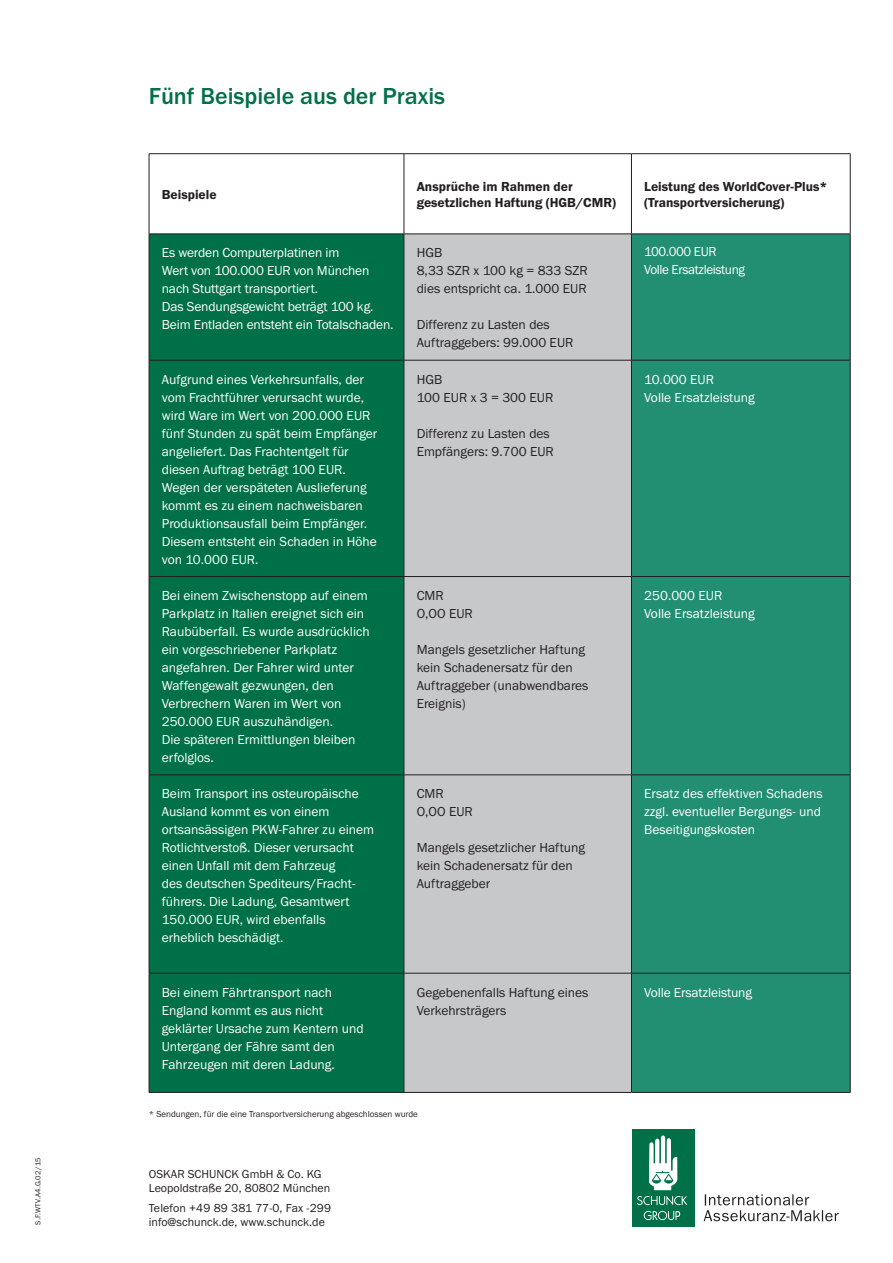
<style>
.page{position:relative;width:893px;height:1263px;background:#fff}
.page>*{position:absolute;margin:0;border:0;box-sizing:border-box;transform-origin:0 0}
.t1{font:500 24px "Franklin Got T";color:#007049}
.t2{font:13.5px/18px "Franklin Got T";color:#fff}
.t3{font:13.5px/18px "Franklin Got T";color:#231f20}
.t4{font:600 13.5px/16.2px "Franklin Got T";color:#231f20}
.t5{font:13.5px/18px "Franklin Got T";letter-spacing:-.03em;color:#fff}
.t6{font:12px/14.4px "Franklin Got T";color:#231f20}
.t7{font:9px "Franklin Got T";color:#231f20}
.t8{font:7.5px "Franklin Got T";letter-spacing:.01em;color:#231f20}
</style>
<div class="page">
<div style="left:632px;top:1129px;width:62px;height:97px;background:#007049"></div>
<svg style="left:649px;top:1135px;width:28px;height:55px"></svg>
<svg style="left:637px;top:1196px;width:50px;height:9px"></svg>
<svg style="left:644px;top:1211px;width:36px;height:9px"></svg>
<svg style="left:704px;top:1194px;width:135px;height:27px"></svg>
<div style="left:150px;top:235px;width:254px;height:857px;background:#007049"></div>
<div style="left:405px;top:235px;width:226px;height:857px;background:#c7c8ca"></div>
<div style="left:632px;top:235px;width:218px;height:857px;background:#228e72"></div>
<hr style="left:149px;top:153px;width:255px;height:1px;background:#231f20">
<hr style="left:149px;top:154px;width:1px;height:80px;background:#231f20">
<hr style="left:404px;top:153px;width:227px;height:1px;background:#231f20">
<hr style="left:404px;top:154px;width:1px;height:80px;background:#231f20">
<hr style="left:631px;top:153px;width:219px;height:1px;background:#231f20">
<hr style="left:631px;top:154px;width:1px;height:80px;background:#231f20">
<hr style="left:850px;top:154px;width:1px;height:80px;background:#231f20">
<hr style="left:149px;top:234px;width:255px;height:1px;background:#231f20">
<hr style="left:149px;top:234px;width:1px;height:126px;background:#231f20">
<hr style="left:404px;top:234px;width:227px;height:1px;background:#231f20">
<hr style="left:404px;top:234px;width:1px;height:126px;background:#231f20">
<hr style="left:631px;top:234px;width:219px;height:1px;background:#231f20">
<hr style="left:631px;top:234px;width:1px;height:126px;background:#231f20">
<hr style="left:850px;top:234px;width:1px;height:126px;background:#231f20">
<hr style="left:149px;top:360px;width:255px;height:1px;background:#231f20">
<hr style="left:149px;top:360px;width:1px;height:216px;background:#231f20">
<hr style="left:404px;top:360px;width:227px;height:1px;background:#231f20">
<hr style="left:404px;top:360px;width:1px;height:216px;background:#231f20">
<hr style="left:631px;top:360px;width:219px;height:1px;background:#231f20">
<hr style="left:631px;top:360px;width:1px;height:216px;background:#231f20">
<hr style="left:850px;top:360px;width:1px;height:216px;background:#231f20">
<hr style="left:149px;top:576px;width:255px;height:1px;background:#231f20">
<hr style="left:149px;top:577px;width:1px;height:198px;background:#231f20">
<hr style="left:404px;top:576px;width:227px;height:1px;background:#231f20">
<hr style="left:404px;top:577px;width:1px;height:198px;background:#231f20">
<hr style="left:631px;top:576px;width:219px;height:1px;background:#231f20">
<hr style="left:631px;top:577px;width:1px;height:198px;background:#231f20">
<hr style="left:850px;top:577px;width:1px;height:198px;background:#231f20">
<hr style="left:149px;top:774px;width:255px;height:1px;background:#231f20">
<hr style="left:149px;top:775px;width:1px;height:198px;background:#231f20">
<hr style="left:404px;top:774px;width:227px;height:1px;background:#231f20">
<hr style="left:404px;top:775px;width:1px;height:198px;background:#231f20">
<hr style="left:631px;top:774px;width:219px;height:1px;background:#231f20">
<hr style="left:631px;top:775px;width:1px;height:198px;background:#231f20">
<hr style="left:850px;top:775px;width:1px;height:198px;background:#231f20">
<hr style="left:149px;top:973px;width:255px;height:1px;background:#231f20">
<hr style="left:149px;top:973px;width:1px;height:119px;background:#231f20">
<hr style="left:404px;top:973px;width:227px;height:1px;background:#231f20">
<hr style="left:404px;top:973px;width:1px;height:119px;background:#231f20">
<hr style="left:631px;top:973px;width:219px;height:1px;background:#231f20">
<hr style="left:631px;top:973px;width:1px;height:119px;background:#231f20">
<hr style="left:850px;top:973px;width:1px;height:119px;background:#231f20">
<hr style="left:149px;top:1092px;width:255px;height:1px;background:#231f20">
<hr style="left:404px;top:1092px;width:227px;height:1px;background:#231f20">
<hr style="left:631px;top:1092px;width:219px;height:1px;background:#231f20">
<p class="t8" style="left:34px;top:1224px;width:69px;rotate:-90deg">S.F.WTV.A4.G.02 /15</p>
<h1 class="t1" style="left:149px;top:83px;width:298px">Fünf Beispiele aus der Praxis</h1>
<p class="t4" style="left:162px;top:186px;width:56px">Beispiele</p>
<p class="t4" style="left:417px;top:178px;width:201px">Ansprüche im Rahmen der gesetzlichen Haftung (HGB/CMR)</p>
<p class="t4" style="left:644px;top:178px;width:185px">Leistung des WorldCover-Plus* (Transportversicherung)</p>
<p class="t2" style="left:162px;top:244px;width:233px">Es werden Computerplatinen im<br>Wert von 100.000 EUR von München nach Stuttgart transportiert.<br>Das Sendungsgewicht beträgt 100 kg.<br>Beim Entladen entsteht ein Totalschaden.</p>
<p class="t3" style="left:417px;top:244px;width:173px">HGB<br>8,33 SZR x 100 kg = 833 SZR dies entspricht ca. 1.000 EUR</p>
<p class="t5" style="left:644px;top:242px;width:102px">100.000 EUR<br>Volle Ersatzleistung</p>
<p class="t3" style="left:417px;top:316px;width:158px">Differenz zu Lasten des<br>Auftraggebers: 99.000 EUR</p>
<p class="t2" style="left:162px;top:370px;width:217px">Aufgrund eines Verkehrsunfalls, der vom Frachtführer verursacht wurde, wird Ware im Wert von 200.000 EUR fünf Stunden zu spät beim Empfänger angeliefert. Das Frachtentgelt für diesen Auftrag beträgt 100 EUR.<br>Wegen der verspäteten Auslieferung kommt es zu einem nachweisbaren Produktionsausfall beim Empfänger.<br>Diesem entsteht ein Schaden in Höhe von 10.000 EUR.</p>
<p class="t3" style="left:417px;top:370px;width:138px">HGB<br>100 EUR x 3 = 300 EUR</p>
<p class="t3" style="left:417px;top:424px;width:139px">Differenz zu Lasten des<br>Empfängers: 9.700 EUR</p>
<p class="t2" style="left:162px;top:586px;width:209px">Bei einem Zwischenstopp auf einem<br>Parkplatz in Italien ereignet sich ein<br>Raubüberfall. Es wurde ausdrücklich ein vorgeschriebener Parkplatz angefahren. Der Fahrer wird unter<br>Waffengewalt gezwungen, den<br>Verbrechern Waren im Wert von<br>250.000 EUR auszuhändigen.<br>Die späteren Ermittlungen bleiben erfolglos.</p>
<p class="t3" style="left:417px;top:586px;width:58px">CMR<br>O,OO EUR</p>
<p class="t3" style="left:417px;top:640px;width:173px">Mangels gesetzlicher Haftung kein Schadenersatz für den<br>Auftraggeber (unabwendbares<br>Ereignis)</p>
<p class="t2" style="left:162px;top:785px;width:214px">Beim Transport ins osteuropäische<br>Ausland kommt es von einem ortsansässigen PKW-Fahrer zu einem<br>Rotlichtverstoß. Dieser verursacht einen Unfall mit dem Fahrzeug<br>des deutschen Spediteurs/Fracht&shy;führers. Die Ladung, Gesamtwert<br>150.000 EUR, wird ebenfalls erheblich beschädigt.</p>
<p class="t3" style="left:417px;top:785px;width:58px">CMR<br>O,OO EUR</p>
<p class="t3" style="left:417px;top:839px;width:170px">Mangels gesetzlicher Haftung kein Schadenersatz für den<br>Auftraggeber</p>
<p class="t2" style="left:644px;top:370px;width:112px">10.000 EUR<br>Volle Ersatzleistung</p>
<p class="t2" style="left:644px;top:586px;width:112px">250.000 EUR<br>Volle Ersatzleistung</p>
<p class="t2" style="left:644px;top:785px;width:180px">Ersatz des effektiven Schadens zzgl. eventueller Bergungs- und<br>Beseitigungskosten</p>
<p class="t2" style="left:162px;top:983px;width:203px">Bei einem Fährtransport nach<br>England kommt es aus nicht geklärter Ursache zum Kentern und<br>Untergang der Fähre samt den<br>Fahrzeugen mit deren Ladung.</p>
<p class="t3" style="left:417px;top:983px;width:173px">Gegebenenfalls Haftung eines<br>Verkehrsträgers</p>
<p class="t2" style="left:644px;top:983px;width:109px">Volle Ersatzleistung</p>
<p class="t7" style="left:149px;top:1108px;width:271px">* Sendungen, für die eine Transportversicherung abgeschlossen wurde</p>
<p class="t6" style="left:149px;top:1167px;width:183px">OSKAR SCHUNCK GmbH &amp; Co. KG<br>Leopoldstraße 20, 80802 München</p>
<p class="t6" style="left:149px;top:1200px;width:184px">Telefon +49 89 381 77-0, Fax -299 info@schunck.de, www.schunck.de</p>
</div>
